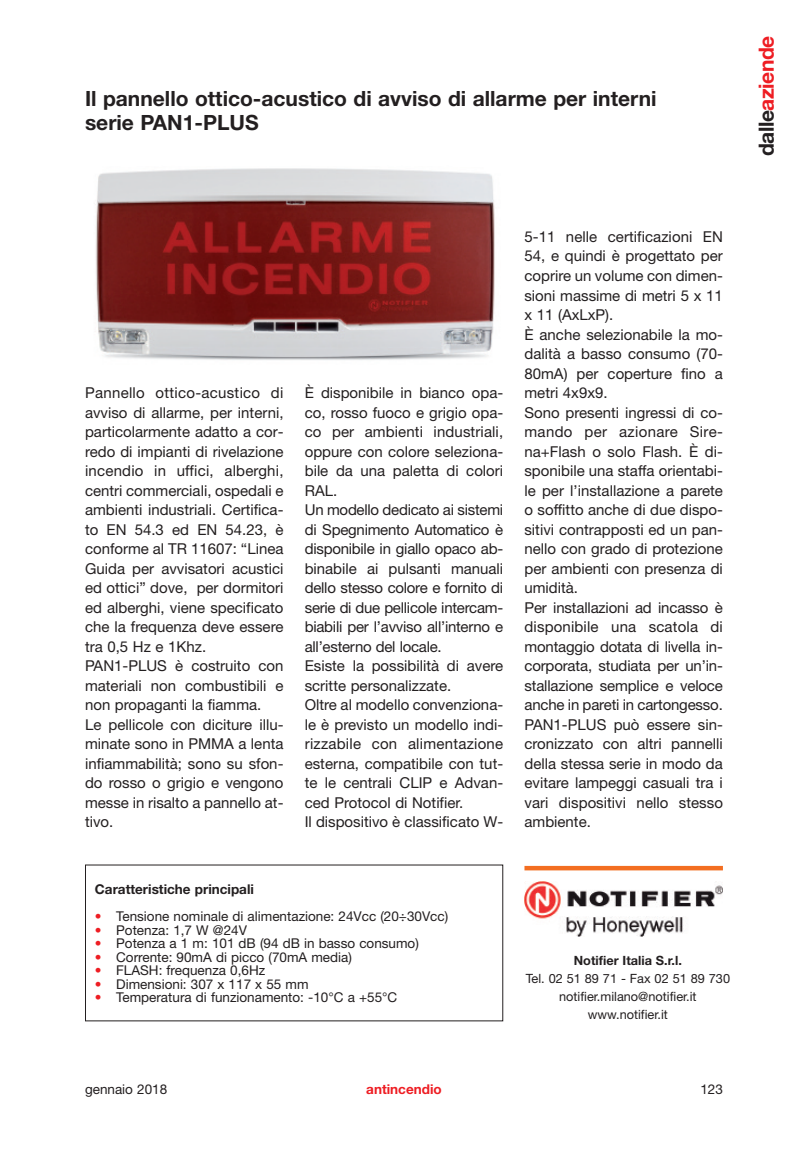
<style>
.page{position:relative;width:808px;height:1149px;background:#fff}
.page>*{position:absolute;margin:0;border:0;box-sizing:border-box;transform-origin:0 0}
.t1{font:700 21px/24px "Helvetica Neue";color:#231f20}
.t2{font:700 21px "Helvetica Neue";letter-spacing:-.02em;color:#ee1d23}
.t3{font:15px/19.5px "Helvetica Neue";color:#231f20}
.t4{font:13.5px "Helvetica Neue";color:#231f20}
.t5{font:700 13.5px "Helvetica Neue";color:#231f20}
.t6{font:700 13.5px "Helvetica Neue";color:#ee1d23}
.t7{font:12.75px/18px "Helvetica Neue";color:#231f20;text-align:center}
.t8{font:700 12.75px "Helvetica Neue";color:#231f20}
.s1{color:#231f20}
.s2{color:#ee1d23}
</style>
<div class="page">
<div style="left:524px;top:865px;width:199px;height:5px;background:#f36e21"></div>
<img style="left:524px;top:881px;width:199px;height:55px">
<img style="left:95px;top:168px;width:400px;height:192px">
<h1 class="t1" style="left:85px;top:86px;width:573px">Il pannello ottico-acustico di avviso di allarme per interni serie PAN1-PLUS</h1>
<h1 class="t2" style="left:753px;top:156px;width:122px;rotate:-90deg"><span class="s1">dalle</span>aziende</h1>
<p class="t3" style="left:85px;top:382px;width:200px">Pannello ottico-acustico di avviso di allarme, per interni, particolarmente adatto a cor&shy;redo di impianti di rivelazione incendio in uffici, alberghi, centri commerciali, ospedali e ambienti industriali. Certifica&shy;to EN 54.3 ed EN 54.23, è conforme al TR 11607: “Linea<br>Guida per avvisatori acustici ed ottici” dove, per dormitori ed alberghi, viene specificato che la frequenza deve essere tra 0,5 Hz e 1Khz.<br>PAN1-PLUS è costruito con materiali non combustibili e non propaganti la fiamma.<br>Le pellicole con diciture illu&shy;minate sono in PMMA a lenta infiammabilità; sono su sfon&shy;do rosso o grigio e vengono messe in risalto a pannello at&shy;tivo.</p>
<p class="t3" style="left:305px;top:382px;width:200px">È disponibile in bianco opa&shy;co, rosso fuoco e grigio opa&shy;co per ambienti industriali, oppure con colore seleziona&shy;bile da una paletta di colori<br>RAL.<br>Un modello dedicato ai sistemi di Spegnimento Automatico è disponibile in giallo opaco ab&shy;binabile ai pulsanti manuali dello stesso colore e fornito di serie di due pellicole intercam&shy;biabili per l’avviso all’interno e all’esterno del locale.<br>Esiste la possibilità di avere scritte personalizzate.<br>Oltre al modello convenziona&shy;le è previsto un modello indi&shy;rizzabile con alimentazione esterna, compatibile con tut&shy;te le centrali CLIP e Advan&shy;ced Protocol di Notifier.<br>Il dispositivo è classificato W-</p>
<p class="t5" style="left:95px;top:880px;width:161px">Caratteristiche principali</p>
<p class="t4" style="left:95px;top:907px;width:355px"><span class="s2">•</span> Tensione nominale di alimentazione: 24Vcc (20÷30Vcc)</p>
<p class="t4" style="left:95px;top:921px;width:153px"><span class="s2">•</span> Potenza: 1,7 W @24V</p>
<p class="t4" style="left:95px;top:934px;width:325px"><span class="s2">•</span> Potenza a 1 m: 101 dB (94 dB in basso consumo)</p>
<p class="t4" style="left:95px;top:948px;width:258px"><span class="s2">•</span> Corrente: 90mA di picco (70mA media)</p>
<p class="t4" style="left:95px;top:961px;width:172px"><span class="s2">•</span> FLASH: frequenza 0,6Hz</p>
<p class="t4" style="left:95px;top:975px;width:215px"><span class="s2">•</span> Dimensioni: 307 x 117 x 55 mm</p>
<p class="t4" style="left:95px;top:988px;width:304px"><span class="s2">•</span> Temperatura di funzionamento: -10°C a +55°C</p>
<p class="t3" style="left:524px;top:226px;width:200px">5-11 nelle certificazioni EN<br>54, e quindi è progettato per coprire un volume con dimen&shy;sioni massime di metri 5 x 11 x 11 (AxLxP).<br>È anche selezionabile la mo&shy;dalità a basso consumo (70-<br>80mA) per coperture fino a metri 4x9x9.<br>Sono presenti ingressi di co&shy;mando per azionare Sire&shy;na+Flash o solo Flash. È di&shy;sponibile una staffa orientabi&shy;le per l’installazione a parete o soffitto anche di due dispo&shy;sitivi contrapposti ed un pan&shy;nello con grado di protezione per ambienti con presenza di umidità.<br>Per installazioni ad incasso è disponibile una scatola di montaggio dotata di livella in&shy;corporata, studiata per un’in&shy;stallazione semplice e veloce anche in pareti in cartongesso.<br>PAN1-PLUS può essere sin&shy;cronizzato con altri pannelli della stessa serie in modo da evitare lampeggi casuali tra i vari dispositivi nello stesso ambiente.</p>
<p class="t8" style="left:574px;top:951px;width:110px">Notifier Italia S.r.l.</p>
<p class="t7" style="left:526px;top:968px;width:206px">Tel. 02 51 89 71 - Fax 02 51 89 730 notifier.milano@notifier.it www.notifier.it</p>
<p class="t4" style="left:85px;top:1080px;width:84px">gennaio 2018</p>
<p class="t6" style="left:366px;top:1080px;width:77px">antincendio</p>
<p class="t4" style="left:700px;top:1080px;width:24px">123</p>
</div>
